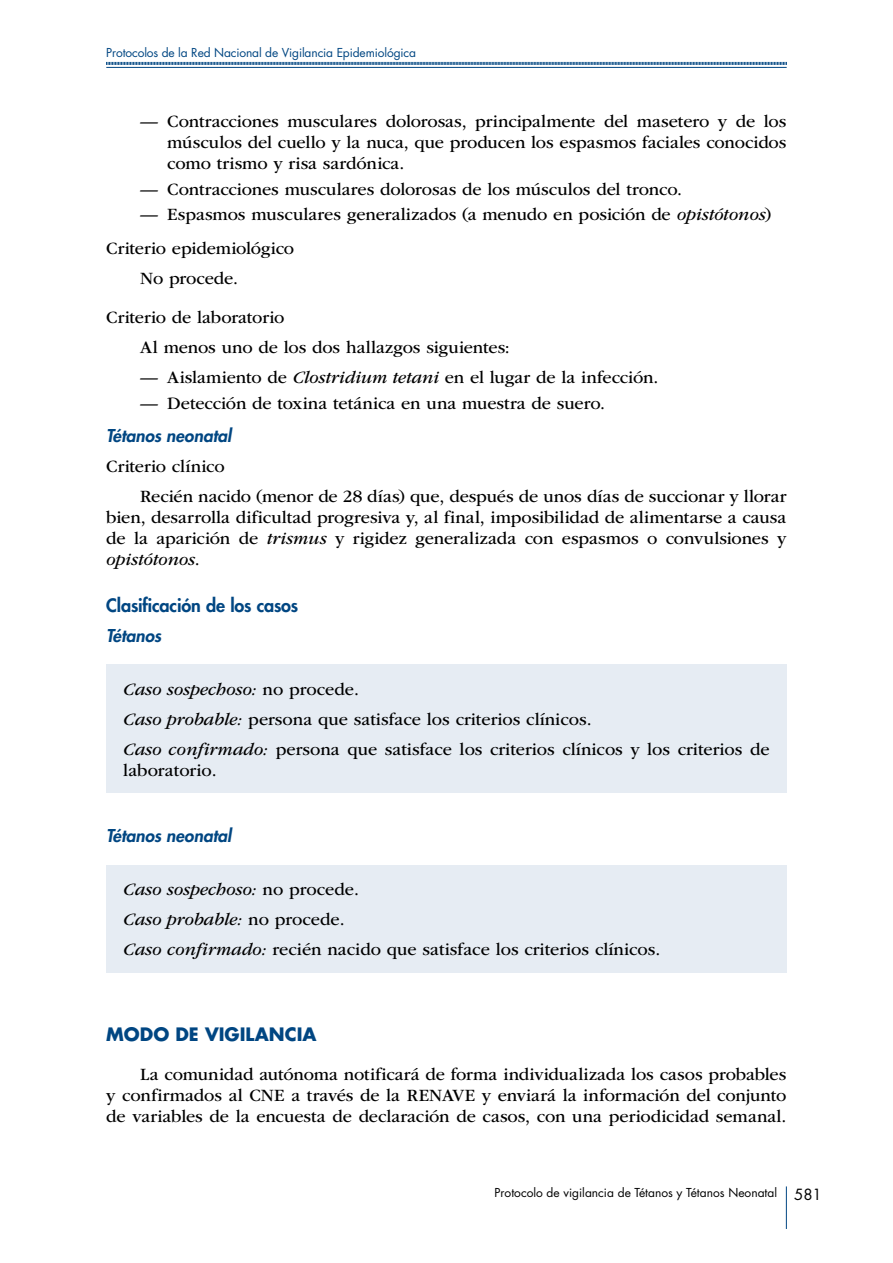
<style>
.page{position:relative;width:893px;height:1263px;background:#fff}
.page>*{position:absolute;margin:0;border:0;box-sizing:border-box;transform-origin:0 0}
.GENERAL-PARRAFO-1{font:18px/21px "ITC Garamond Std";color:#000;text-align:justify}
.GENERAL-VINETA-NIVEL{font:18px/21px "ITC Garamond Std";letter-spacing:-.005em;color:#000;text-align:justify}
.GENERAL-PARRAFO-2-AN{font:18px "ITC Garamond Std";letter-spacing:-.01em;color:#000}
.GENERAL-NIVEL-3{font:800 18px "Futura Std";letter-spacing:-.01em;color:#004682}
.GENERAL-NIVEL-2{font:700 18px "Futura Std";color:#004682}
.GENERAL-PARRAFO-2{font:18px "ITC Garamond Std";letter-spacing:-.005em;color:#000}
.GENERAL-NIVEL-4{font:italic 800 17.25px "Futura Std";color:#004682}
.GENERAL-NIVEL-4-NOAN{font:italic 800 17.25px "Futura Std";color:#004682}
.t1{font:12px "Futura Std";letter-spacing:-.01em;color:#004682}
.t2{font:12px "Futura Std";color:#000}
.s1{font-style:italic}
.s2{font-size:15px}
</style>
<div class="page">
<hr style="left:786px;top:1186px;width:1px;height:43px;background:#004682">
<svg style="left:106px;top:61px;width:681px;height:4px"></svg>
<hr style="left:106px;top:67px;width:681px;height:1px;background:#004682">
<div style="left:106px;top:665px;width:681px;height:128px;background:#e6ecf3"></div>
<div style="left:106px;top:866px;width:681px;height:107px;background:#e6ecf3"></div>
<p class="t1" style="left:106px;top:45px;width:311px">Protocolos de la Red Nacional de Vigilancia Epidemiológica</p>
<p class="GENERAL-VINETA-NIVEL" style="left:167px;top:111px;width:621px;text-indent:-27px">— Contracciones musculares dolorosas, principalmente del masetero y de los músculos del cuello y la nuca, que producen los espasmos faciales conocidos como trismo y risa sardónica.</p>
<p class="GENERAL-VINETA-NIVEL" style="left:140px;top:179px;width:543px">— Contracciones musculares dolorosas de los músculos del tronco.</p>
<p class="GENERAL-VINETA-NIVEL" style="left:140px;top:204px;width:632px">— Espasmos musculares generalizados (a menudo en posición de <span class="s1">opistótonos</span>)</p>
<p class="GENERAL-PARRAFO-2-AN" style="left:106px;top:239px;width:189px">Criterio epidemiológico</p>
<p class="GENERAL-PARRAFO-1" style="left:140px;top:268px;width:99px">No procede.</p>
<p class="GENERAL-PARRAFO-2-AN" style="left:106px;top:307px;width:180px">Criterio de laboratorio</p>
<p class="GENERAL-PARRAFO-1" style="left:140px;top:337px;width:371px">Al menos uno de los dos hallazgos siguientes:</p>
<p class="GENERAL-VINETA-NIVEL" style="left:140px;top:367px;width:520px">— Aislamiento de <span class="s1">Clostridium tetani</span> en el lugar de la infección.</p>
<p class="GENERAL-VINETA-NIVEL" style="left:140px;top:392px;width:466px">— Detección de toxina tetánica en una muestra de suero.</p>
<p class="GENERAL-NIVEL-4" style="left:106px;top:425px;width:127px">Tétanos neonatal</p>
<p class="GENERAL-PARRAFO-2" style="left:106px;top:457px;width:120px">Criterio clínico</p>
<p class="GENERAL-PARRAFO-1" style="left:106px;top:486px;width:682px;text-indent:34px">Recién nacido (menor de 28 días) que, después de unos días de succionar y llorar bien, desarrolla dificultad progresiva y, al final, imposibilidad de alimentarse a causa de la aparición de <span class="s1">trismus</span> y rigidez generalizada con espasmos o convulsiones y <span class="s1">opistótonos</span>.</p>
<p class="GENERAL-NIVEL-3" style="left:106px;top:594px;width:193px">Clasificación de los casos</p>
<p class="GENERAL-NIVEL-4-NOAN" style="left:106px;top:624px;width:57px">Tétanos</p>
<p class="GENERAL-PARRAFO-1" style="left:123px;top:674px;width:648px;line-height:30px;text-align:left"><span class="s1">Caso sospechoso:</span> no procede.<br><span class="s1">Caso probable:</span> persona que satisface los criterios clínicos.<br><span class="s1">Caso confirmado:</span> persona que satisface los criterios clínicos y los criterios de</p>
<p class="GENERAL-PARRAFO-1" style="left:123px;top:759px;width:95px">laboratorio.</p>
<p class="GENERAL-NIVEL-4" style="left:106px;top:825px;width:127px">Tétanos neonatal</p>
<p class="GENERAL-PARRAFO-1" style="left:123px;top:875px;width:539px;line-height:30px;text-align:left"><span class="s1">Caso sospechoso:</span> no procede.<br><span class="s1">Caso probable:</span> no procede.<br><span class="s1">Caso confirmado:</span> recién nacido que satisface los criterios clínicos.</p>
<p class="GENERAL-NIVEL-2" style="left:106px;top:1022px;width:212px">MODO DE VIGILANCIA</p>
<p class="GENERAL-PARRAFO-1" style="left:106px;top:1064px;width:682px;text-indent:34px">La comunidad autónoma notificará de forma individualizada los casos probables y confirmados al CNE a través de la RENAVE y enviará la información del conjunto de variables de la encuesta de declaración de casos, con una periodicidad semanal.</p>
<p class="t2" style="left:495px;top:1185px;width:329px">Protocolo de vigilancia de Tétanos y Tétanos Neonatal <span class="s2">581</span></p>
</div>
